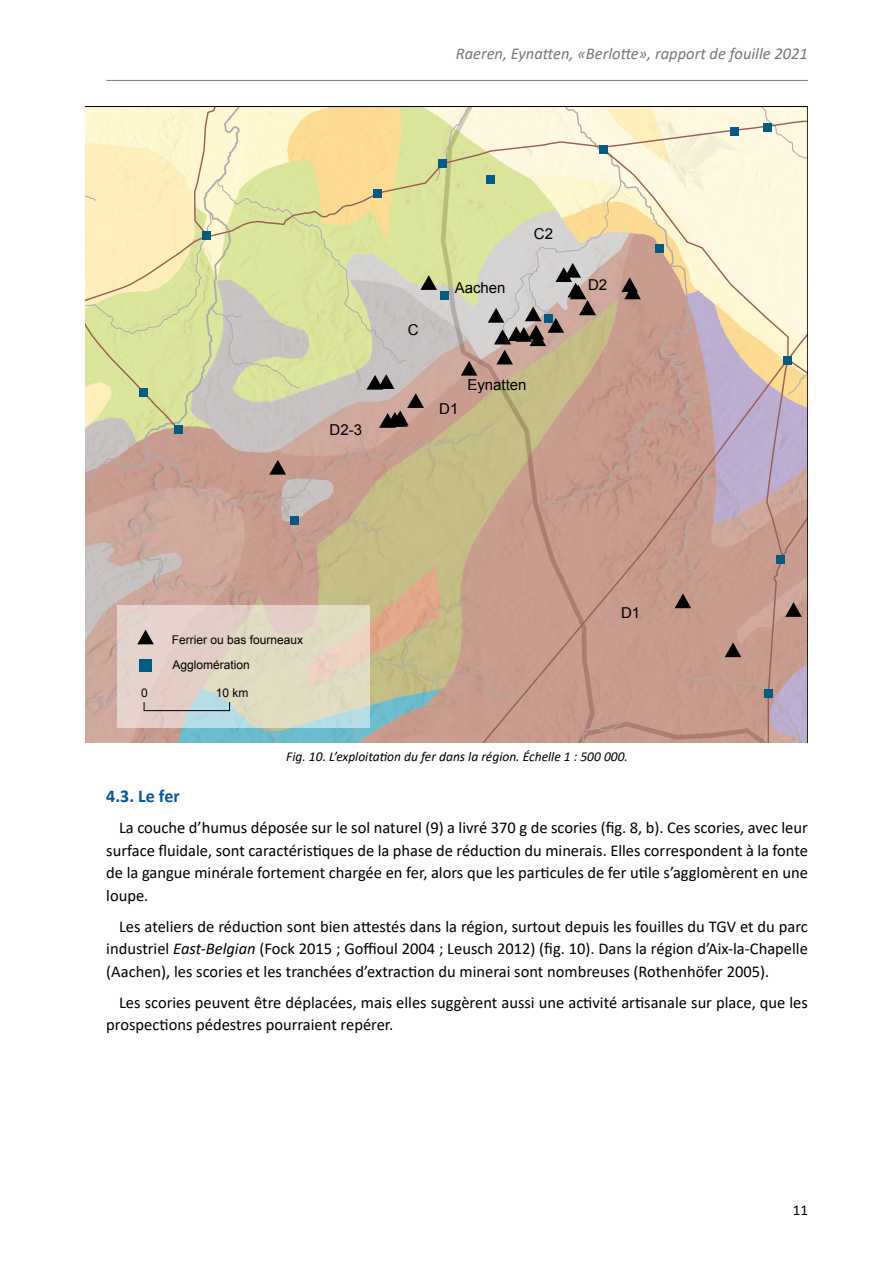
<style>
.page{position:relative;width:893px;height:1263px;background:#fff}
.page>*{position:absolute;margin:0;border:0;box-sizing:border-box;transform-origin:0 0}
.Titre_3{font:700 18px "Calibri";color:#00589c}
.corps{font:16.5px/22.5px "Calibri";color:#000;text-align:justify}
.t1{font:italic 16.5px "Calibri";color:#77787b}
.t2{font:15px "Arial";color:#000}
.t3{font:15px "Calibri";color:#000}
.Légendes_figures_cen{font:italic 13.5px "Calibri";color:#000}
.t4{font:12px "Arial";color:#000}
.s1{font-style:italic}
</style>
<div class="page">
<hr style="left:106px;top:80px;width:702px;height:1px;background:#77787b">
<svg style="left:85px;top:106px;width:723px;height:637px;background:#d2bfa4"></svg>
<div style="left:139px;top:659px;width:12px;height:13px;background:#005b85"></div>
<div style="left:144px;top:702px;width:86px;height:9px;border:1px solid #000"></div>
<p class="t1" style="left:456px;top:42px;width:354px">Raeren, Eynatten, «Berlotte», rapport de fouille 2021</p>
<p class="t2" style="left:330px;top:419px;width:34px">D2-3</p>
<p class="t2" style="left:408px;top:320px;width:12px">C</p>
<p class="t2" style="left:455px;top:278px;width:52px">Aachen</p>
<p class="t2" style="left:534px;top:224px;width:21px">C2</p>
<p class="t2" style="left:439px;top:398px;width:21px">D1</p>
<p class="t2" style="left:467px;top:375px;width:61px">Eynatten</p>
<p class="t2" style="left:588px;top:275px;width:21px">D2</p>
<p class="t4" style="left:172px;top:632px;width:133px">Ferrier ou bas fourneaux</p>
<p class="t4" style="left:173px;top:657px;width:79px">Agglomération</p>
<p class="t4" style="left:141px;top:685px;width:8px">0</p>
<p class="t4" style="left:216px;top:685px;width:34px">10 km</p>
<p class="t2" style="left:621px;top:603px;width:21px">D1</p>
<p class="Légendes_figures_cen" style="left:286px;top:747px;width:343px">Fig. 10. L’exploitation du fer dans la région. Échelle 1 : 500 000.</p>
<p class="Titre_3" style="left:106px;top:784px;width:75px">4.3. Le fer</p>
<p class="corps" style="left:106px;top:816px;width:703px;text-indent:13px">La couche d’humus déposée sur le sol naturel (9) a livré 370 g de scories (fig. 8, b). Ces scories, avec leur surface fluidale, sont caractéristiques de la phase de réduction du minerais. Elles correspondent à la fonte de la gangue minérale fortement chargée en fer, alors que les particules de fer utile s’agglomèrent en une loupe.</p>
<p class="corps" style="left:106px;top:915px;width:703px;text-indent:13px">Les ateliers de réduction sont bien attestés dans la région, surtout depuis les fouilles du TGV et du parc industriel <span class="s1">East-Belgian</span> (Fock 2015 ; Goffioul 2004 ; Leusch 2012) (fig. 10). Dans la région d’Aix-la-Chapelle (Aachen), les scories et les tranchées d’extraction du minerai sont nombreuses (Rothenhöfer 2005).</p>
<p class="corps" style="left:106px;top:991px;width:703px;text-indent:13px">Les scories peuvent être déplacées, mais elles suggèrent aussi une activité artisanale sur place, que les prospections pédestres pourraient repérer.</p>
<p class="t3" style="left:793px;top:1200px;width:17px">11</p>
</div>
